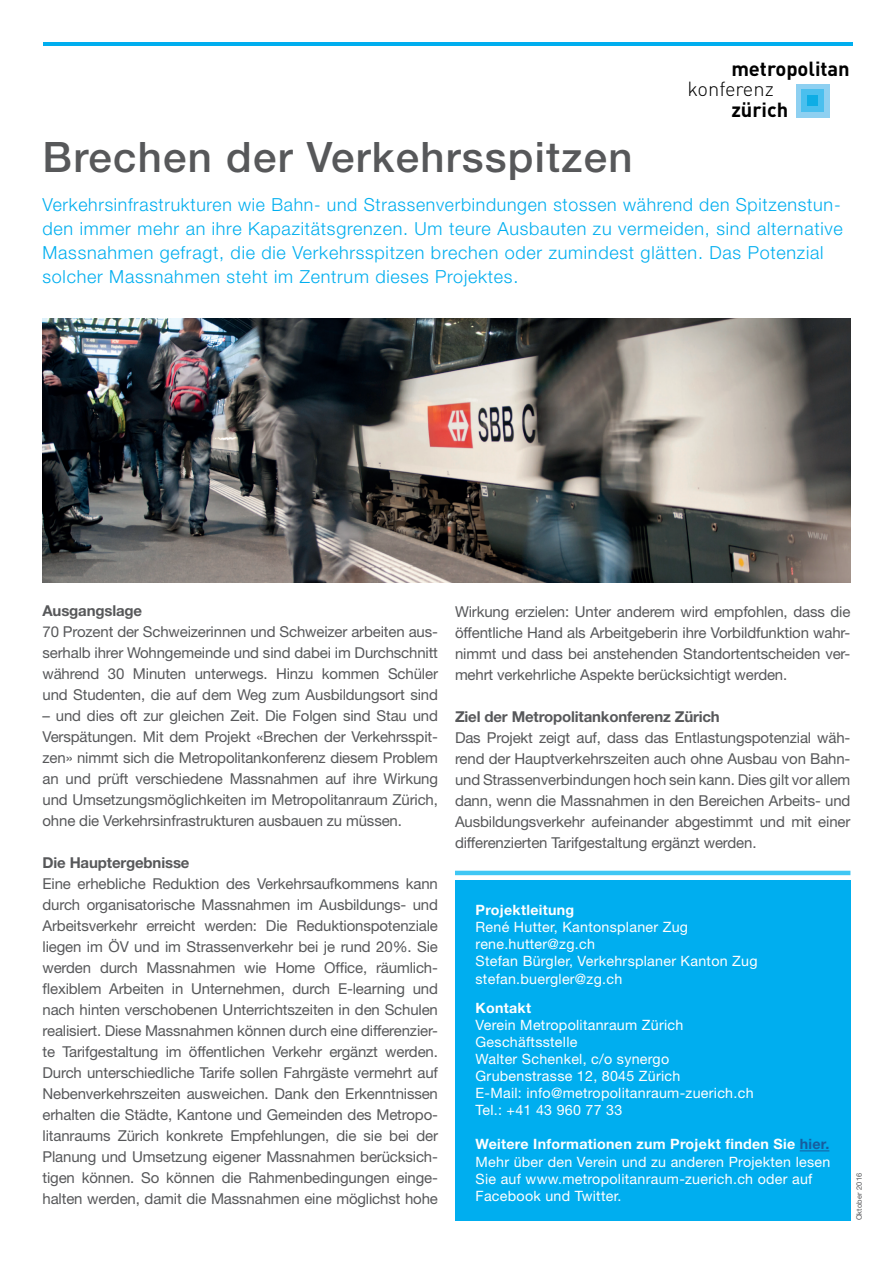
<style>
.page{position:relative;width:893px;height:1263px;background:#fff}
.page>*{position:absolute;margin:0;border:0;box-sizing:border-box;transform-origin:0 0}
.t1{font:500 42px "Helvetica Neue";letter-spacing:.03em;color:#57585a}
.t2{font:700 20.1px "DIN";letter-spacing:-.005em;color:#000}
.t3{font:300 20.1px "DIN";letter-spacing:-.005em;color:#000}
.t4{font:300 18px/24px "Helvetica Neue";letter-spacing:.04em;color:#00aeef}
.t5{font:15px/21px "Helvetica Neue";letter-spacing:-.01em;color:#57585a;text-align:justify}
.t6{font:700 15px "Helvetica Neue";letter-spacing:-.01em;color:#57585a}
.t7{font:14.25px/17.1px "Helvetica Neue";letter-spacing:.02em;color:#fff}
.t8{font:700 14.25px "Helvetica Neue";letter-spacing:.02em;color:#fff}
.t9{font:7.5px "Helvetica Neue";letter-spacing:.02em;color:#57585a}
.s1{font-weight:700}
.s2{font-weight:700;color:#175d9e}
</style>
<div class="page">
<div style="left:796px;top:84px;width:34px;height:33px;background:#8ed0f1"></div>
<div style="left:802px;top:90px;width:22px;height:22px;background:#4abfee"></div>
<div style="left:808px;top:95px;width:10px;height:11px;background:#0eade5"></div>
<hr style="left:43px;top:43px;width:810px;height:3px;background:#00aeef">
<img style="left:43px;top:319px;width:807px;height:264px">
<div style="left:455px;top:880px;width:395px;height:340px;background:#00aeef"></div>
<svg style="left:800px;top:1150px;width:29px;height:1px"></svg>
<hr style="left:455px;top:871px;width:395px;height:4px;background:#40c7f4">
<h2 class="t2" style="left:731px;top:56px;width:120px">metropolitan</h2>
<h2 class="t3" style="left:687px;top:77px;width:88px">konferenz</h2>
<h2 class="t2" style="left:731px;top:97px;width:58px">zürich</h2>
<h1 class="t1" style="left:43px;top:132px;width:591px">Brechen der Verkehrsspitzen</h1>
<p class="t4" style="left:43px;top:192px;width:802px">Verkehrsinfrastrukturen wie Bahn- und Strassenverbindungen stossen während den Spitzenstun&shy;den immer mehr an ihre Kapazitätsgrenzen. Um teure Ausbauten zu vermeiden, sind alternative Massnahmen gefragt, die die Verkehrsspitzen brechen oder zumindest glätten. Das Potenzial solcher Massnahmen steht im Zentrum dieses Projektes.</p>
<p class="t6" style="left:43px;top:602px;width:101px">Ausgangslage</p>
<p class="t5" style="left:43px;top:621px;width:397px">70 Prozent der Schweizerinnen und Schweizer arbeiten aus&shy;serhalb ihrer Wohngemeinde und sind dabei im Durchschnitt während 30 Minuten unterwegs. Hinzu kommen Schüler und Studenten, die auf dem Weg zum Ausbildungsort sind</p>
<p class="t5" style="left:43px;top:705px;width:397px">– und dies oft zur gleichen Zeit. Die Folgen sind Stau und Verspätungen. Mit dem Projekt «Brechen der Verkehrsspit&shy;zen» nimmt sich die Metropolitankonferenz diesem Problem an und prüft verschiedene Massnahmen auf ihre Wirkung und Umsetzungsmöglichkeiten im Metropolitanraum Zürich, ohne die Verkehrsinfrastrukturen ausbauen zu müssen.</p>
<p class="t6" style="left:43px;top:854px;width:148px">Die Hauptergebnisse</p>
<p class="t5" style="left:43px;top:873px;width:397px">Eine erhebliche Reduktion des Verkehrsaufkommens kann durch organisatorische Massnahmen im Ausbildungs- und Arbeitsverkehr erreicht werden: Die Reduktionspotenziale liegen im ÖV und im Strassenverkehr bei je rund 20%. Sie werden durch Massnahmen wie Home Office, räumlich&shy;flexiblem Arbeiten in Unternehmen, durch E-learning und nach hinten verschobenen Unterrichtszeiten in den Schulen realisiert. Diese Massnahmen können durch eine differenzier&shy;te Tarifgestaltung im öffentlichen Verkehr ergänzt werden.<br>Durch unterschiedliche Tarife sollen Fahrgäste vermehrt auf Nebenverkehrszeiten ausweichen. Dank den Erkenntnissen erhalten die Städte, Kantone und Gemeinden des Metropo&shy;litanraums Zürich konkrete Empfehlungen, die sie bei der Planung und Umsetzung eigener Massnahmen berücksich&shy;tigen können. So können die Rahmenbedingungen einge&shy;halten werden, damit die Massnahmen eine möglichst hohe</p>
<p class="t5" style="left:455px;top:601px;width:397px">Wirkung erzielen: Unter anderem wird empfohlen, dass die öffentliche Hand als Arbeitgeberin ihre Vorbildfunktion wahr&shy;nimmt und dass bei anstehenden Standortentscheiden ver&shy;mehrt verkehrliche Aspekte berücksichtigt werden.</p>
<p class="t6" style="left:455px;top:707px;width:266px">Ziel der Metropolitankonferenz Zürich</p>
<p class="t5" style="left:455px;top:727px;width:397px">Das Projekt zeigt auf, dass das Entlastungspotenzial wäh&shy;rend der Hauptverkehrszeiten auch ohne Ausbau von Bahn&shy;und Strassenverbindungen hoch sein kann. Dies gilt vor allem dann, wenn die Massnahmen in den Bereichen Arbeits- und Ausbildungsverkehr aufeinander abgestimmt und mit einer differenzierten Tarifgestaltung ergänzt werden.</p>
<p class="t8" style="left:476px;top:901px;width:100px">Projektleitung</p>
<p class="t7" style="left:476px;top:918px;width:284px">René Hutter, Kantonsplaner Zug rene.hutter@zg.ch<br>Stefan Bürgler, Verkehrsplaner Kanton Zug stefan.buergler@zg.ch</p>
<p class="t8" style="left:476px;top:999px;width:57px">Kontakt</p>
<p class="t7" style="left:476px;top:1016px;width:280px">Verein Metropolitanraum Zürich<br>Geschäftsstelle<br>Walter Schenkel, c/o synergo<br>Grubenstrasse 12, 8045 Zürich<br>E-Mail: info@metropolitanraum-zuerich.ch<br>Tel.: +41 43 960 77 33</p>
<p class="t7" style="left:476px;top:1136px;width:356px"><span class="s1">Weitere Informationen zum Projekt finden Sie</span> <span class="s2">hier.<br></span>Mehr über den Verein und zu anderen Projekten lesen Sie auf www.metropolitanraum-zuerich.ch oder auf Facebook und Twitter.</p>
<p class="t9" style="left:855px;top:1220px;width:49px;rotate:-90deg">Oktober 2016</p>
</div>
